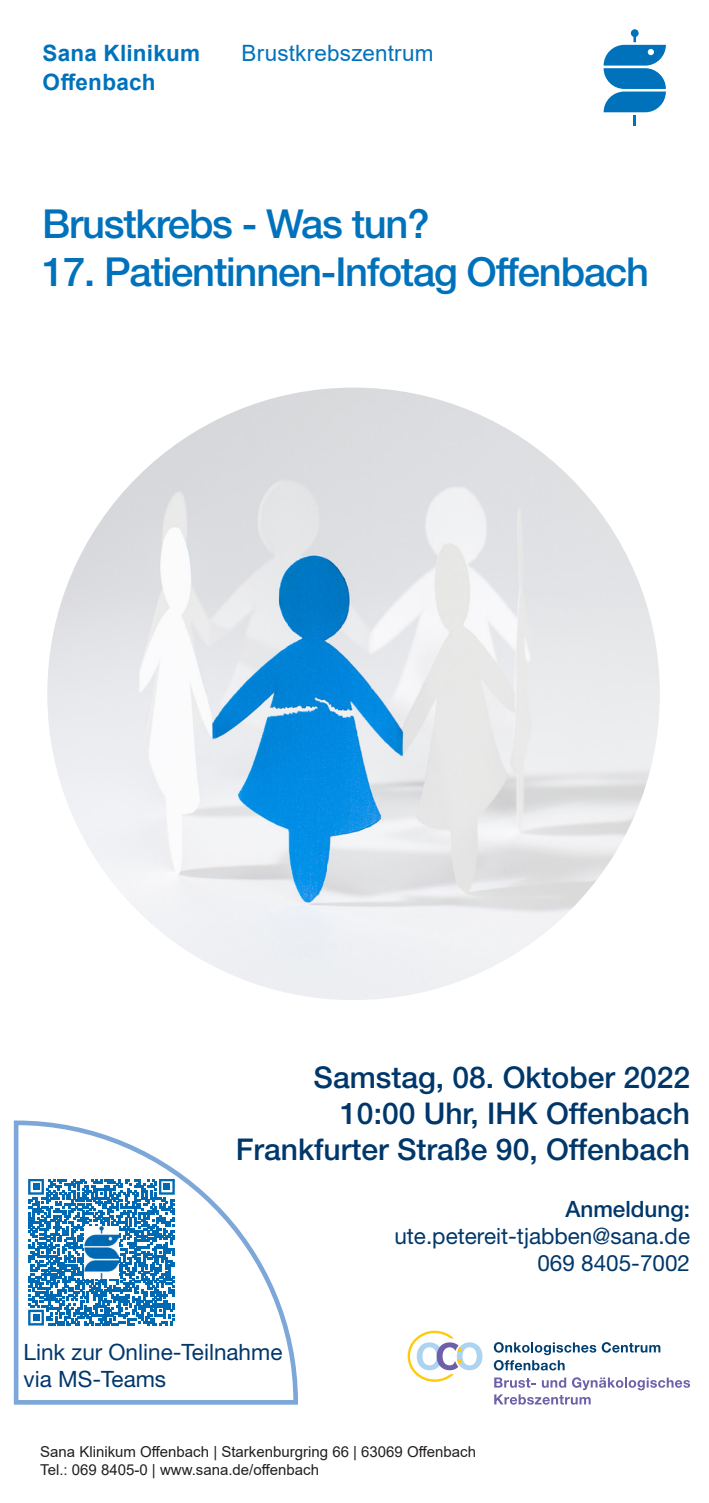
<style>
.page{position:relative;width:709px;height:1503px;background:#fff}
.page>*{position:absolute;margin:0;border:0;box-sizing:border-box;transform-origin:0 0}
.t1{font:500 40px "Helvetica Neue LT Pro";letter-spacing:-.03em;color:#0072bc}
.t2{font:500 30px "Helvetica Neue LT Pro";color:#00376b}
.t3{font:22.5px/27px "Helvetica Neue LT Pro";color:#00376b}
.T___Absender_-_Bold{font:700 22.5px "Arial";letter-spacing:.01em;color:#0072bc}
.T___Absender_Zusatz{font:22.5px "Arial";letter-spacing:.005em;color:#0072bc}
.t4{font:500 22.5px "Helvetica Neue LT Pro";color:#00376b}
.t5{font:15px "Arial";color:#231f20}
</style>
<div class="page">
<svg style="left:603px;top:29px;width:63px;height:96px"></svg>
<img style="left:47px;top:387px;width:613px;height:613px;border-radius:306px">
<svg style="left:13px;top:1120px;width:285px;height:285px"></svg>
<svg style="left:494px;top:1342px;width:166px;height:28px"></svg>
<svg style="left:407px;top:1330px;width:75px;height:52px"></svg>
<svg style="left:494px;top:1377px;width:196px;height:27px"></svg>
<div style="left:24px;top:1179px;width:155px;height:150px;background:#fff"></div>
<svg style="left:28px;top:1179px;width:147px;height:146px"></svg>
<img style="left:84px;top:1226px;width:34px;height:52px">
<p class="T___Absender_-_Bold" style="left:43px;top:38px;width:159px">Sana Klinikum</p>
<p class="T___Absender_Zusatz" style="left:242px;top:38px;width:193px">Brustkrebszentrum</p>
<p class="T___Absender_-_Bold" style="left:43px;top:66px;width:115px">Offenbach</p>
<p class="t1" style="left:42px;top:199px;width:389px">Brustkrebs - Was tun?</p>
<p class="t1" style="left:42px;top:247px;width:608px">17. Patientinnen-Infotag Offenbach</p>
<p class="t2" style="left:313px;top:1059px;width:378px">Samstag, 08. Oktober 2022</p>
<p class="t2" style="left:340px;top:1095px;width:351px">10:00 Uhr, IHK Offenbach</p>
<p class="t2" style="left:236px;top:1131px;width:456px">Frankfurter Straße 90, Offenbach</p>
<p class="t4" style="left:565px;top:1195px;width:126px">Anmeldung:</p>
<p class="t3" style="left:394px;top:1221px;width:297px">ute.petereit-tjabben@sana.de</p>
<p class="t3" style="left:537px;top:1248px;width:154px">069 8405-7002</p>
<p class="t3" style="left:24px;top:1337px;width:260px">Link zur Online-Teilnahme via MS-Teams</p>
<p class="t5" style="left:40px;top:1441px;width:437px">Sana Klinikum Offenbach | Starkenburgring 66 | 63069 Offenbach</p>
<p class="t5" style="left:40px;top:1459px;width:280px">Tel.: 069 8405-0 | www.sana.de/offenbach</p>
</div>
